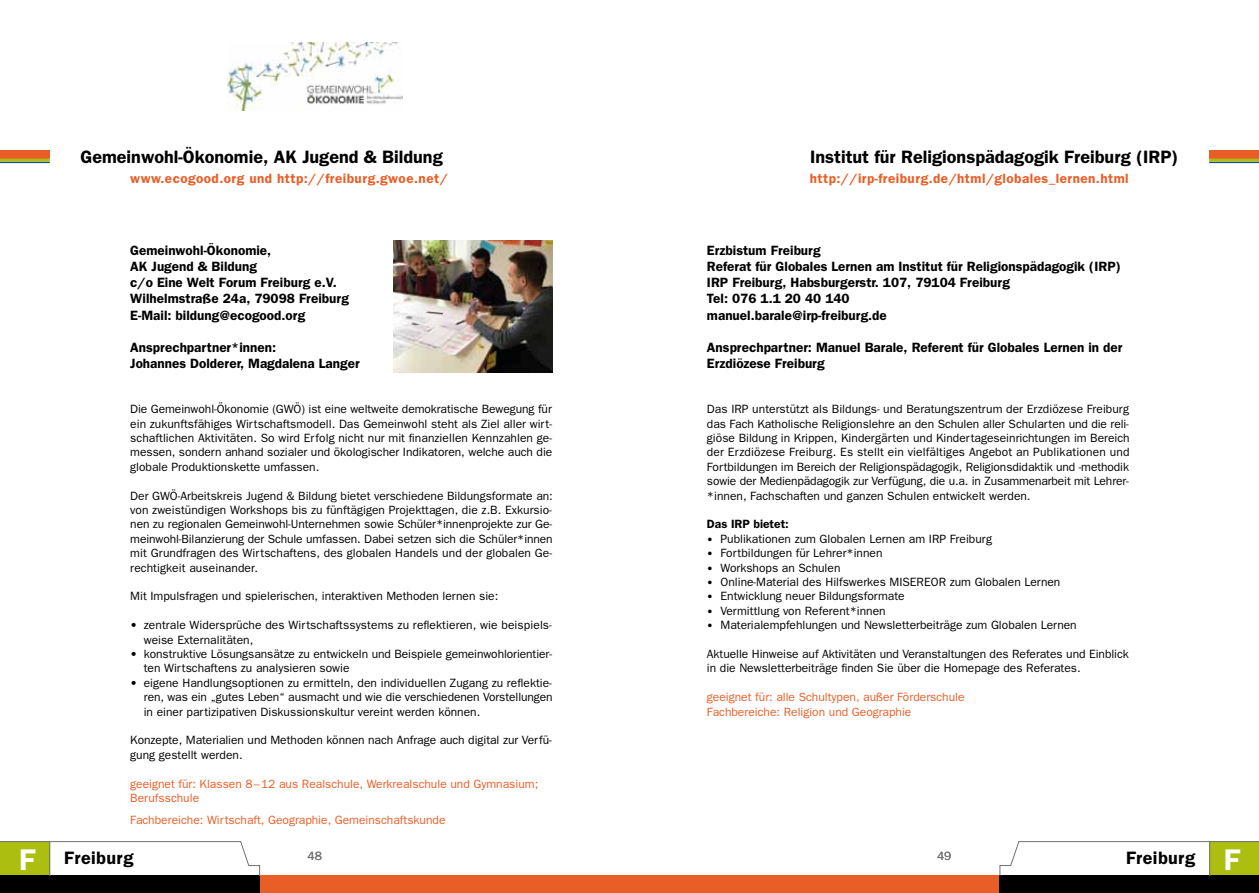
<style>
.page{position:relative;width:1259px;height:893px;background:#fff}
.page>*{position:absolute;margin:0;border:0;box-sizing:border-box;transform-origin:0 0}
.t1{font:600 18px "Franklin Gothic";color:#000}
.t2{font:600 18px "Franklin Gothic";letter-spacing:.02em;color:#000}
.t3{font:600 13.5px/16.2px "Franklin Gothic";color:#000}
.t4{font:600 13.5px "Franklin Gothic";letter-spacing:.035em;color:#e95e27}
.t5{font:12px/14.4px "Franklin Gothic";color:#000;text-align:justify}
.t6{font:12px/14.4px "Franklin Gothic";color:#e95e27}
.t7{font:600 12px "Franklin Gothic";color:#000}
.t8{font:12px "Franklin Gothic";color:#707172}
.s1{font-size:10.5px}
.s2{font-size:30px;color:#fff}
</style>
<div class="page">
<div style="left:259px;top:876px;width:370px;height:17px;background:#e95e27"></div>
<div style="left:0;top:876px;width:260px;height:17px;background:#000"></div>
<div style="left:0;top:150px;width:50px;height:9px;background:#e95e27"></div>
<hr style="left:0;top:162px;width:50px;height:1px;background:#16518e">
<hr style="left:0;top:159px;width:50px;height:3px;background:#acbf11">
<svg style="left:0;top:841px;width:260px;height:35px"></svg>
<hr style="left:49px;top:842px;width:1px;height:34px;background:#707172">
<div style="left:629px;top:876px;width:372px;height:17px;background:#e95e27"></div>
<div style="left:999px;top:876px;width:260px;height:17px;background:#000"></div>
<svg style="left:999px;top:841px;width:260px;height:35px"></svg>
<hr style="left:1209px;top:842px;width:1px;height:34px;background:#707172">
<div style="left:1209px;top:150px;width:50px;height:9px;background:#e95e27"></div>
<hr style="left:1209px;top:162px;width:50px;height:1px;background:#16518e">
<hr style="left:1209px;top:159px;width:50px;height:3px;background:#acbf11">
<img style="left:227px;top:43px;width:175px;height:68px">
<img style="left:393px;top:240px;width:159px;height:133px">
<h1 class="t1" style="left:80px;top:146px;width:364px">Gemeinwohl-Ökonomie, AK Jugend &amp; Bildung</h1>
<h1 class="t1" style="left:810px;top:146px;width:370px">Institut für Religionspädagogik Freiburg (IRP)</h1>
<p class="t4" style="left:130px;top:170px;width:319px">www.ecogood.org und http://freiburg.gwoe.net/</p>
<p class="t4" style="left:810px;top:170px;width:320px">http://irp-freiburg.de/html/globales_lernen.html</p>
<p class="t3" style="left:130px;top:242px;width:220px">Gemeinwohl-Ökonomie,<br>AK Jugend &amp; Bildung<br>c/o Eine Welt Forum Freiburg e.V.<br>Wilhelmstraße 24a, 79098 Freiburg<br>E-Mail: bildung@ecogood.org</p>
<p class="t3" style="left:130px;top:339px;width:231px">Ansprechpartner*innen:<br>Johannes Dolderer, Magdalena Langer</p>
<p class="t5" style="left:130px;top:402px;width:424px">Die Gemeinwohl-Ökonomie (GWÖ) ist eine weltweite demokratische Bewegung für ein zukunftsfähiges Wirtschaftsmodell. Das Gemeinwohl steht als Ziel aller wirt&shy;schaftlichen Aktivitäten. So wird Erfolg nicht nur mit finanziellen Kennzahlen ge&shy;messen, sondern anhand sozialer und ökologischer Indikatoren, welche auch die globale Produktionskette umfassen.</p>
<p class="t5" style="left:130px;top:488px;width:424px">Der GWÖ-Arbeitskreis Jugend &amp; Bildung bietet verschiedene Bildungsformate an: von zweistündigen Workshops bis zu fünftägigen Projekttagen, die z.B. Exkursio&shy;nen zu regionalen Gemeinwohl-Unternehmen sowie Schüler*innenprojekte zur Ge&shy;meinwohl-Bilanzierung der Schule umfassen. Dabei setzen sich die Schüler*innen mit Grundfragen des Wirtschaftens, des globalen Handels und der globalen Ge&shy;rechtigkeit auseinander.</p>
<p class="t5" style="left:130px;top:589px;width:369px">Mit Impulsfragen und spielerischen, interaktiven Methoden lernen sie:</p>
<p class="t5" style="left:144px;top:618px;width:410px;text-indent:-14px">• zentrale Widersprüche des Wirtschaftssystems zu reflektieren, wie beispiels&shy;weise Externalitäten,</p>
<p class="t5" style="left:144px;top:646px;width:410px;text-indent:-14px">• konstruktive Lösungsansätze zu entwickeln und Beispiele gemeinwohlorientier&shy;ten Wirtschaftens zu analysieren sowie</p>
<p class="t5" style="left:144px;top:675px;width:410px;text-indent:-14px">• eigene Handlungsoptionen zu ermitteln, den individuellen Zugang zu reflektie&shy;ren, was ein „gutes Leben“ ausmacht und wie die verschiedenen Vorstellungen in einer partizipativen Diskussionskultur vereint werden können.</p>
<p class="t5" style="left:130px;top:733px;width:423px">Konzepte, Materialien und Methoden können nach Anfrage auch digital zur Verfü&shy;gung gestellt werden.</p>
<p class="t6" style="left:130px;top:776px;width:409px">geeignet für: Klassen 8–12 aus Realschule, Werkrealschule und Gymnasium;<br>Berufsschule</p>
<p class="t6" style="left:130px;top:812px;width:317px">Fachbereiche: Wirtschaft, Geographie, Gemeinschaftskunde</p>
<p class="t3" style="left:707px;top:242px;width:415px">Erzbistum Freiburg<br>Referat für Globales Lernen am Institut für Religionspädagogik (IRP)<br>IRP Freiburg, Habsburgerstr. 107, 79104 Freiburg<br>Tel: 076 1.1 20 40 140<br>manuel.barale@irp-freiburg.de</p>
<p class="t3" style="left:707px;top:339px;width:417px">Ansprechpartner: Manuel Barale, Referent für Globales Lernen in der<br>Erzdiözese Freiburg</p>
<p class="t5" style="left:707px;top:402px;width:424px">Das IRP unterstützt als Bildungs- und Beratungszentrum der Erzdiözese Freiburg das Fach Katholische Religionslehre an den Schulen aller Schularten und die reli&shy;giöse Bildung in Krippen, Kindergärten und Kindertageseinrichtungen im Bereich der Erzdiözese Freiburg. Es stellt ein vielfältiges Angebot an Publikationen und Fortbildungen im Bereich der Religionspädagogik, Religionsdidaktik und -methodik sowie der Medienpädagogik zur Verfügung, die u.a. in Zusammenarbeit mit Lehrer-*innen, Fachschaften und ganzen Schulen entwickelt werden.</p>
<p class="t7" style="left:707px;top:517px;width:83px">Das IRP bietet:</p>
<p class="t5" style="left:707px;top:531px;width:287px"><span class="s1">•</span> Publikationen zum Globalen Lernen am IRP Freiburg</p>
<p class="t5" style="left:707px;top:546px;width:177px"><span class="s1">•</span> Fortbildungen für Lehrer*innen</p>
<p class="t5" style="left:707px;top:560px;width:135px"><span class="s1">•</span> Workshops an Schulen</p>
<p class="t5" style="left:707px;top:574px;width:355px"><span class="s1">•</span> Online-Material des Hilfswerkes MISEREOR zum Globalen Lernen</p>
<p class="t5" style="left:707px;top:589px;width:199px"><span class="s1">•</span> Entwicklung neuer Bildungsformate</p>
<p class="t5" style="left:707px;top:603px;width:180px"><span class="s1">•</span> Vermittlung von Referent*innen</p>
<p class="t5" style="left:707px;top:618px;width:371px"><span class="s1">•</span> Materialempfehlungen und Newsletterbeiträge zum Globalen Lernen</p>
<p class="t5" style="left:707px;top:646px;width:423px">Aktuelle Hinweise auf Aktivitäten und Veranstaltungen des Referates und Einblick in die Newsletterbeiträge finden Sie über die Homepage des Referates.</p>
<p class="t6" style="left:707px;top:690px;width:259px">geeignet für: alle Schultypen, außer Förderschule<br>Fachbereiche: Religion und Geographie</p>
<h1 class="t2" style="left:19px;top:847px;width:116px"><span class="s2">F</span> Freiburg</h1>
<p class="t8" style="left:307px;top:849px;width:16px">48</p>
<p class="t8" style="left:937px;top:849px;width:16px">49</p>
<h1 class="t2" style="left:1126px;top:847px;width:115px">Freiburg <span class="s2">F</span></h1>
</div>
